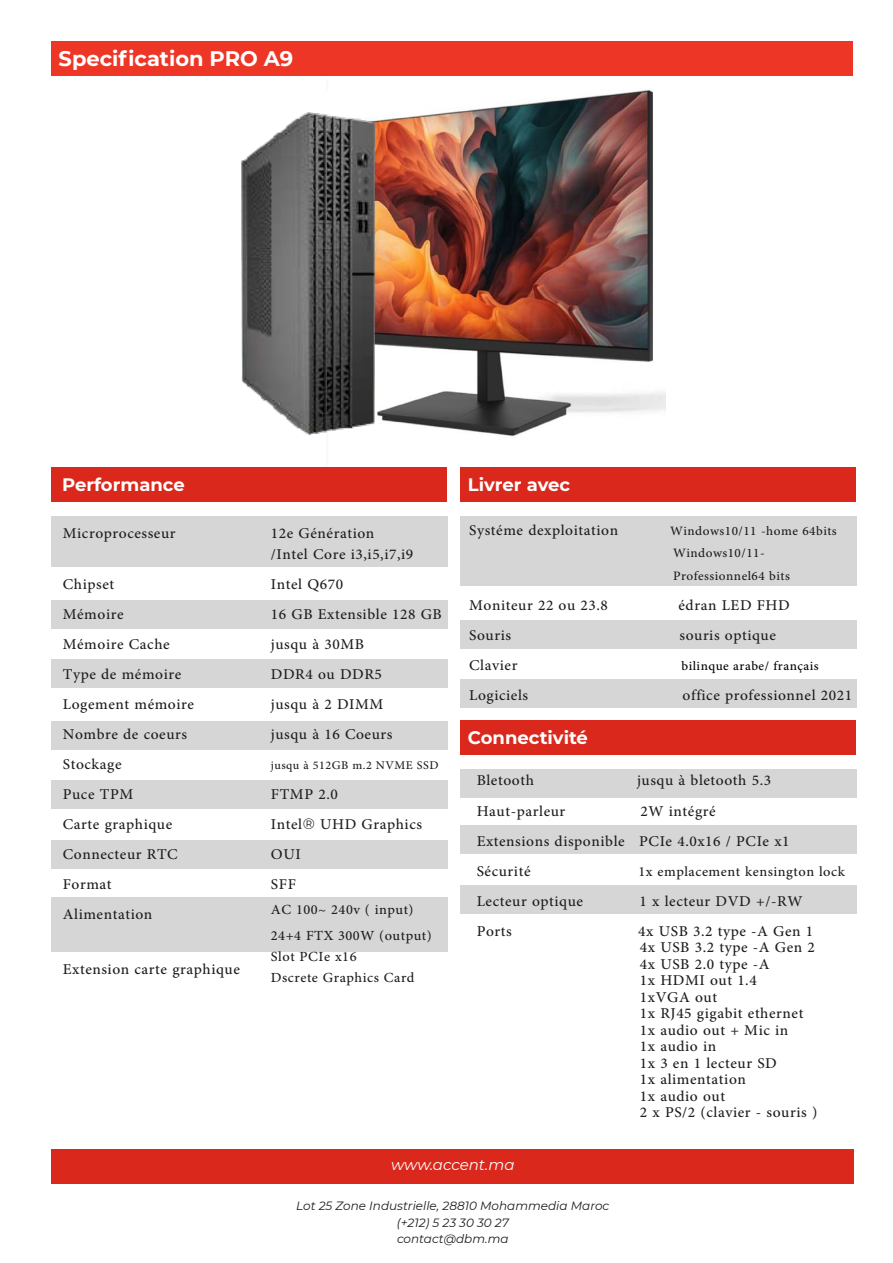
<style>
.page{position:relative;width:893px;height:1263px;background:#fff}
.page>*{position:absolute;margin:0;border:0;box-sizing:border-box;transform-origin:0 0}
.t1{font:21px/30px "Adobe Arabic";letter-spacing:.025em;color:#1d1d1b}
.t2{font:700 21px "Montserrat";color:#fff}
.t3{font:19.5px/25.5px "Adobe Arabic";letter-spacing:.025em;color:#1d1d1b}
.t4{font:18px/22.5px "Adobe Arabic";letter-spacing:.025em;color:#1d1d1b}
.t5{font:700 18px "Montserrat";color:#fff}
.t6{font:18px "Adobe Arabic";letter-spacing:.025em;color:#000}
.t7{font:16.5px "Adobe Arabic";letter-spacing:.025em;color:#1d1d1b}
.t8{font:italic 15px "Montserrat";color:#fff}
.t9{font:italic 12px/16.5px "Montserrat";color:#1d1d1b;text-align:center}
.s1{font-family:"Montserrat";font-size:15px}
</style>
<div class="page">
<div style="left:51px;top:1149px;width:803px;height:35px;background:#da291c"></div>
<div style="left:51px;top:467px;width:396px;height:35px;background:#da291c"></div>
<div style="left:460px;top:467px;width:395px;height:35px;background:#da291c"></div>
<div style="left:51px;top:516px;width:397px;height:50px;background:#d6d6d6"></div>
<div style="left:51px;top:600px;width:397px;height:28px;background:#d6d6d6"></div>
<div style="left:51px;top:659px;width:397px;height:29px;background:#d6d6d6"></div>
<div style="left:51px;top:720px;width:397px;height:29px;background:#d6d6d6"></div>
<div style="left:51px;top:780px;width:397px;height:29px;background:#d6d6d6"></div>
<div style="left:51px;top:840px;width:397px;height:29px;background:#d6d6d6"></div>
<div style="left:51px;top:897px;width:397px;height:55px;background:#d6d6d6"></div>
<div style="left:460px;top:516px;width:397px;height:69px;background:#d6d6d6"></div>
<div style="left:460px;top:620px;width:397px;height:29px;background:#d6d6d6"></div>
<div style="left:460px;top:679px;width:397px;height:29px;background:#d6d6d6"></div>
<div style="left:460px;top:720px;width:395px;height:35px;background:#da291c"></div>
<div style="left:460px;top:769px;width:397px;height:29px;background:#d6d6d6"></div>
<div style="left:460px;top:825px;width:397px;height:29px;background:#d6d6d6"></div>
<div style="left:460px;top:885px;width:397px;height:29px;background:#d6d6d6"></div>
<img style="left:374px;top:90px;width:292px;height:347px">
<img style="left:242px;top:112px;width:132px;height:322px">
<div style="left:51px;top:41px;width:801px;height:35px;background:#ed3626"></div>
<p class="t2" style="left:59px;top:43px;width:236px">Specification PRO A9</p>
<p class="t5" style="left:62px;top:472px;width:124px">Performance</p>
<p class="t1" style="left:63px;top:515px;width:114px">Microprocesseur</p>
<p class="t1" style="left:63px;top:566px;width:133px">Chipset<br>Mémoire<br>Mémoire Cache<br>Type de mémoire<br>Logement mémoire<br>Nombre de coeurs<br>Stockage<br>Puce TPM<br>Carte graphique<br>Connecteur RTC<br>Format<br>Alimentation</p>
<p class="t1" style="left:63px;top:952px;width:179px">Extension carte graphique</p>
<p class="t1" style="left:271px;top:520px;width:144px;line-height:21px">12e Génération /Intel Core i3,i5,i7,i9</p>
<p class="t1" style="left:271px;top:566px;width:172px">Intel Q670<br>16 GB Extensible 128 GB jusqu à 30MB<br>DDR4 ou DDR5<br>jusqu à 2 DIMM<br>jusqu à 16 Coeurs</p>
<p class="t7" style="left:271px;top:753px;width:169px">jusqu à 512GB m.2 NVME SSD</p>
<p class="t1" style="left:271px;top:776px;width:153px">FTMP 2.0<br>Intel<span class="s1">®</span> UHD Graphics<br>OUI<br>SFF</p>
<p class="t3" style="left:271px;top:894px;width:162px">AC 100~ 240v ( input)<br>24+4 FTX 300W (output)</p>
<p class="t3" style="left:271px;top:943px;width:145px;line-height:21px">Slot PCIe x16<br>Dscrete Graphics Card</p>
<p class="t5" style="left:468px;top:471px;width:104px">Livrer avec</p>
<p class="t1" style="left:469px;top:512px;width:150px">Systéme dexploitation</p>
<p class="t4" style="left:670px;top:517px;width:168px">Windows10/11 -home 64bits<br>Windows10/11-<br>Professionnel64 bits</p>
<p class="t1" style="left:469px;top:587px;width:140px">Moniteur 22 ou 23.8</p>
<p class="t1" style="left:678px;top:587px;width:113px">édran LED FHD</p>
<p class="t1" style="left:469px;top:617px;width:43px">Souris</p>
<p class="t1" style="left:679px;top:617px;width:98px">souris optique</p>
<p class="t1" style="left:469px;top:647px;width:50px">Clavier</p>
<p class="t6" style="left:681px;top:653px;width:139px">bilinque arabe/ français</p>
<p class="t1" style="left:469px;top:677px;width:61px">Logiciels</p>
<p class="t1" style="left:683px;top:677px;width:171px">office professionnel 2021</p>
<p class="t5" style="left:468px;top:724px;width:122px">Connectivité</p>
<p class="t1" style="left:477px;top:763px;width:59px">Bletooth</p>
<p class="t1" style="left:637px;top:763px;width:136px">jusqu à bletooth 5.3</p>
<p class="t1" style="left:477px;top:793px;width:90px">Haut-parleur</p>
<p class="t1" style="left:477px;top:793px;width:314px;text-indent:164px">2W intégré<br>Extensions disponible PCIe 4.0x16 / PCIe x1<br>Sécurité</p>
<p class="t3" style="left:638px;top:856px;width:208px">1x emplacement kensington lock</p>
<p class="t1" style="left:477px;top:883px;width:108px">Lecteur optique</p>
<p class="t1" style="left:640px;top:883px;width:164px">1 x lecteur DVD +/-RW</p>
<p class="t1" style="left:477px;top:913px;width:37px">Ports</p>
<p class="t1" style="left:638px;top:920px;width:181px;line-height:16.5px">4x USB 3.2 type -A Gen 1<br>4x USB 3.2 type -A Gen 2<br>4x USB 2.0 type -A<br>1x HDMI out 1.4<br>1xVGA out<br>1x RJ45 gigabit ethernet<br>1x audio out + Mic in<br>1x audio in<br>1x 3 en 1 lecteur SD<br>1x alimentation<br>1x audio out<br>2 x PS/2 (clavier - souris )</p>
<p class="t8" style="left:391px;top:1154px;width:125px">www.accent.ma</p>
<p class="t9" style="left:296px;top:1197px;width:314px">Lot 25 Zone Industrielle, 28810 Mohammedia Maroc (+212) 5 23 30 30 27<br>contact@dbm.ma</p>
</div>
